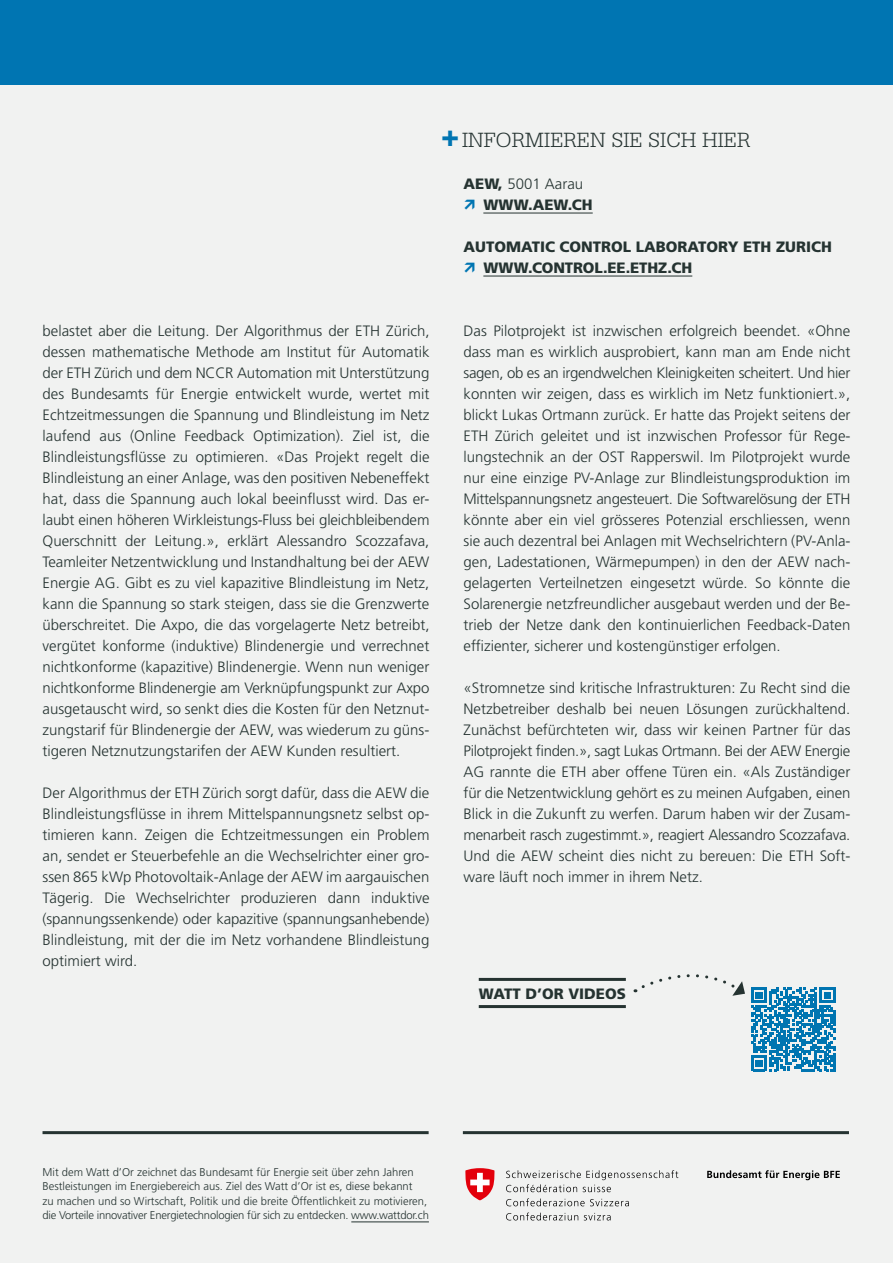
<style>
.page{position:relative;width:893px;height:1263px;background:#f1f2f1}
.page>*{position:absolute;margin:0;border:0;box-sizing:border-box;transform-origin:0 0}
.t1{font:300 21.75px "Serifa Std";color:#253331}
.t2{font:300 15px/21px "Frutiger LT Std";color:#253331;text-align:justify}
.t3{font:900 15px/21px "Frutiger LT Std";color:#253331}
.t4{font:300 11.25px/14.2px "Frutiger LT Std";color:#253331}
.s1{font-family:"Frutiger LT Std";font-weight:900;font-size:30.3px;color:#0075b2}
.s2{font-weight:300}
</style>
<div class="page">
<div style="left:0;top:0;width:893px;height:84px;background:#0075b2"></div>
<hr style="left:463px;top:1131px;width:386px;height:3px;background:#253331">
<hr style="left:43px;top:1131px;width:386px;height:3px;background:#253331">
<svg style="left:707px;top:1170px;width:133px;height:10px"></svg>
<svg style="left:506px;top:1170px;width:172px;height:22px"></svg>
<svg style="left:506px;top:1198px;width:123px;height:8px"></svg>
<svg style="left:506px;top:1212px;width:72px;height:8px"></svg>
<svg style="left:584px;top:1213px;width:27px;height:7px"></svg>
<svg style="left:465px;top:1168px;width:30px;height:32px"></svg>
<hr style="left:351px;top:1221px;width:78px;height:1px;background:#253331">
<hr style="left:483px;top:213px;width:110px;height:1px;background:#253331">
<hr style="left:483px;top:276px;width:209px;height:1px;background:#253331">
<hr style="left:479px;top:978px;width:147px;height:3px;background:#253331">
<hr style="left:479px;top:1005px;width:147px;height:3px;background:#253331">
<svg style="left:635px;top:974px;width:110px;height:22px"></svg>
<svg style="left:751px;top:987px;width:84px;height:84px"></svg>
<h1 class="t1" style="left:441px;top:128px;width:311px"><span class="s1">+</span> INFORMIEREN SIE SICH HIER</h1>
<p class="t3" style="left:483px;top:173px;width:111px;text-indent:-20px">AEW, <span class="s2">5001 Aarau<br></span>WWW.AEW.CH</p>
<p class="t3" style="left:483px;top:236px;width:350px;text-indent:-20px">AUTOMATIC CONTROL LABORATORY ETH ZURICH<br>WWW.CONTROL.EE.ETHZ.CH</p>
<p class="t2" style="left:43px;top:321px;width:388px">belastet aber die Leitung. Der Algorithmus der ETH Zürich, dessen mathematische Methode am Institut für Automatik der ETH Zürich und dem NCCR Automation mit Unterstützung des Bundesamts für Energie entwickelt wurde, wertet mit Echtzeitmessungen die Spannung und Blindleistung im Netz laufend aus (Online Feedback Optimization). Ziel ist, die Blindleistungsflüsse zu optimieren. «Das Projekt regelt die Blindleistung an einer Anlage, was den positiven Nebeneffekt hat, dass die Spannung auch lokal beeinflusst wird. Das er&shy;laubt einen höheren Wirkleistungs-Fluss bei gleichbleibendem Querschnitt der Leitung.», erklärt Alessandro Scozzafava, Teamleiter Netzentwicklung und Instandhaltung bei der AEW Energie AG. Gibt es zu viel kapazitive Blindleistung im Netz, kann die Spannung so stark steigen, dass sie die Grenzwerte überschreitet. Die Axpo, die das vorgelagerte Netz betreibt, vergütet konforme (induktive) Blindenergie und verrechnet nichtkonforme (kapazitive) Blindenergie. Wenn nun weniger nichtkonforme Blindenergie am Verknüpfungspunkt zur Axpo ausgetauscht wird, so senkt dies die Kosten für den Netznut&shy;zungstarif für Blindenergie der AEW, was wiederum zu güns&shy;tigeren Netznutzungstarifen der AEW Kunden resultiert.</p>
<p class="t2" style="left:43px;top:783px;width:388px">Der Algorithmus der ETH Zürich sorgt dafür, dass die AEW die Blindleistungsflüsse in ihrem Mittelspannungsnetz selbst op&shy;timieren kann. Zeigen die Echtzeitmessungen ein Problem an, sendet er Steuerbefehle an die Wechselrichter einer gro&shy;ssen 865 kWp Photovoltaik-Anlage der AEW im aargauischen Tägerig. Die Wechselrichter produzieren dann induktive (spannungssenkende) oder kapazitive (spannungsanhebende)<br>Blindleistung, mit der die im Netz vorhandene Blindleistung optimiert wird.</p>
<p class="t2" style="left:463px;top:321px;width:388px">Das Pilotprojekt ist inzwischen erfolgreich beendet. «Ohne dass man es wirklich ausprobiert, kann man am Ende nicht sagen, ob es an irgendwelchen Kleinigkeiten scheitert. Und hier konnten wir zeigen, dass es wirklich im Netz funktioniert.», blickt Lukas Ortmann zurück. Er hatte das Projekt seitens der ETH Zürich geleitet und ist inzwischen Professor für Rege&shy;lungstechnik an der OST Rapperswil. Im Pilotprojekt wurde nur eine einzige PV-Anlage zur Blindleistungsproduktion im Mittelspannungsnetz angesteuert. Die Softwarelösung der ETH könnte aber ein viel grösseres Potenzial erschliessen, wenn sie auch dezentral bei Anlagen mit Wechselrichtern (PV-Anla&shy;gen, Ladestationen, Wärmepumpen) in den der AEW nach&shy;gelagerten Verteilnetzen eingesetzt würde. So könnte die Solarenergie netzfreundlicher ausgebaut werden und der Be&shy;trieb der Netze dank den kontinuierlichen Feedback-Daten effizienter, sicherer und kostengünstiger erfolgen.</p>
<p class="t2" style="left:463px;top:678px;width:388px">«Stromnetze sind kritische Infrastrukturen: Zu Recht sind die Netzbetreiber deshalb bei neuen Lösungen zurückhaltend.<br>Zunächst befürchteten wir, dass wir keinen Partner für das Pilotprojekt finden.», sagt Lukas Ortmann. Bei der AEW Energie AG rannte die ETH aber offene Türen ein. «Als Zuständiger für die Netzentwicklung gehört es zu meinen Aufgaben, einen Blick in die Zukunft zu werfen. Darum haben wir der Zusam&shy;menarbeit rasch zugestimmt.», reagiert Alessandro Scozzafava.<br>Und die AEW scheint dies nicht zu bereuen: Die ETH Soft&shy;ware läuft noch immer in ihrem Netz.</p>
<p class="t3" style="left:479px;top:983px;width:149px">WATT D’OR VIDEOS</p>
<p class="t4" style="left:43px;top:1165px;width:388px">Mit dem Watt d’Or zeichnet das Bundesamt für Energie seit über zehn Jahren Bestleistungen im Energiebereich aus. Ziel des Watt d’Or ist es, diese bekannt<br>zu machen und so Wirtschaft, Politik und die breite Öffentlichkeit zu motivieren, die Vorteile innovativer Energietechnologien für sich zu entdecken. www.wattdor.ch</p>
</div>
